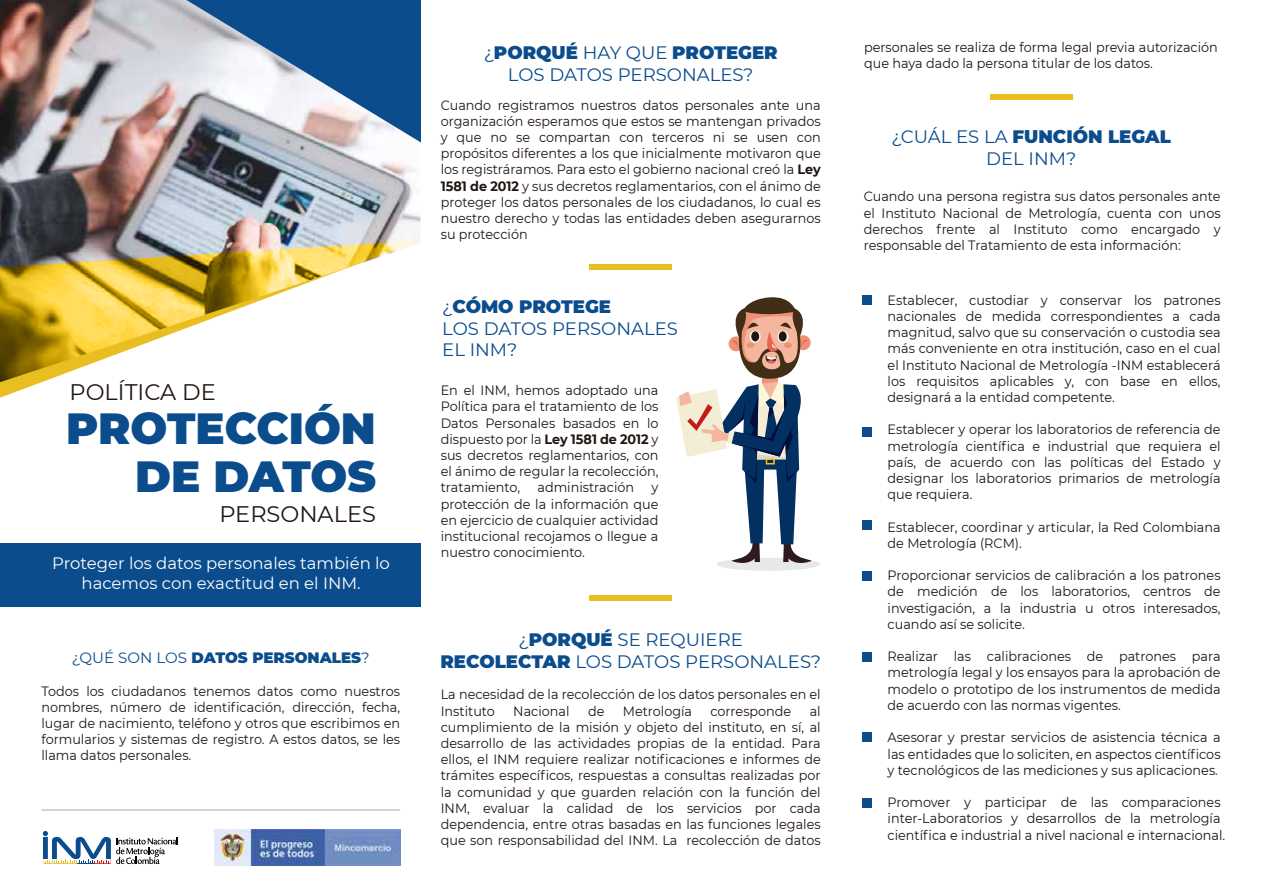
<style>
.page{position:relative;width:1263px;height:893px;background:#fff}
.page>*{position:absolute;margin:0;border:0;box-sizing:border-box;transform-origin:0 0}
.t1{font:900 43.5px/47.8px "Montserrat";color:#0b4c8d;text-align:right}
.t2{font:22.5px "Montserrat";color:#1f1410}
.t3{font:18px/21.6px "Montserrat";color:#0b4c8d;text-align:center}
.t4{font:16.5px/19.8px "Montserrat";color:#fff;text-align:center}
.t5{font:900 15px "Montserrat";color:#0b4c8d}
.t6{font:13.5px/16.2px "Montserrat";color:#1f1410;text-align:justify;scale:.95 1}
.s1{font-weight:400}
.s2{font-weight:900}
.s3{font-weight:700}
</style>
<div class="page">
<div style="left:0;top:543px;width:420px;height:63px;background:#0b4c8d"></div>
<svg style="left:43px;top:831px;width:135px;height:33px"></svg>
<img style="left:215px;top:829px;width:185px;height:37px">
<img style="left:0;top:0;width:420px;height:241px">
<svg style="left:0;top:241px;width:419px;height:157px"></svg>
<svg style="left:186px;top:0;width:235px;height:142px"></svg>
<hr style="left:42px;top:809px;width:358px;height:2px;background:#c3c5ca">
<div style="left:589px;top:264px;width:83px;height:6px;background:#e8be21"></div>
<div style="left:990px;top:94px;width:83px;height:6px;background:#e8be21"></div>
<div style="left:589px;top:595px;width:83px;height:6px;background:#e8be21"></div>
<div style="left:716px;top:558px;width:104px;height:13px;background:#e7e8e8;border-radius:50%"></div>
<svg style="left:676px;top:297px;width:144px;height:267px"></svg>
<div style="left:862px;top:296px;width:10px;height:9px;background:#0b4c8d"></div>
<div style="left:862px;top:428px;width:10px;height:9px;background:#0b4c8d"></div>
<div style="left:862px;top:521px;width:10px;height:9px;background:#0b4c8d"></div>
<div style="left:862px;top:572px;width:10px;height:9px;background:#0b4c8d"></div>
<div style="left:862px;top:652px;width:10px;height:9px;background:#0b4c8d"></div>
<div style="left:862px;top:732px;width:10px;height:9px;background:#0b4c8d"></div>
<div style="left:862px;top:798px;width:10px;height:9px;background:#0b4c8d"></div>
<h2 class="t2" style="left:70px;top:377px;width:148px">POLÍTICA DE</h2>
<h1 class="t1" style="left:66px;top:402px;width:311px">PROTECCIÓN<br>DE DATOS</h1>
<h2 class="t2" style="left:219px;top:498px;width:158px">PERSONALES</h2>
<p class="t4" style="left:52px;top:553px;width:339px">Proteger los datos personales también lo hacemos con exactitud en el INM.</p>
<p class="t5" style="left:72px;top:646px;width:299px"><span class="s1">¿QUÉ SON LOS</span> DATOS PERSONALES<span class="s1">?</span></p>
<p class="t6" style="left:42px;top:682px;width:379px">Todos los ciudadanos tenemos datos como nuestros nombres, número de identificación, dirección, fecha, lugar de nacimiento, teléfono y otros que escribimos en formularios y sistemas de registro. A estos datos, se les llama datos personales.</p>
<h3 class="t3" style="left:484px;top:41px;width:295px">¿<span class="s2">PORQUÉ</span> HAY QUE <span class="s2">PROTEGER<br></span>LOS DATOS PERSONALES?</h3>
<p class="t6" style="left:441px;top:96px;width:401px">Cuando registramos nuestros datos personales ante una organización esperamos que estos se mantengan privados y que no se compartan con terceros ni se usen con propósitos diferentes a los que inicialmente motivaron que los registráramos. Para esto el gobierno nacional creó la <span class="s3">Ley 1581 de 2012</span> y sus decretos reglamentarios, con el ánimo de proteger los datos personales de los ciudadanos, lo cual es nuestro derecho y todas las entidades deben asegurarnos su protección</p>
<h3 class="t3" style="left:442px;top:295px;width:237px;text-align:left">¿<span class="s2">CÓMO PROTEGE<br></span>LOS DATOS PERSONALES<br>EL INM?</h3>
<p class="t6" style="left:441px;top:382px;width:231px">En el INM, hemos adoptado una Política para el tratamiento de los Datos Personales basados en lo dispuesto por la <span class="s3">Ley 1581 de 2012</span> y sus decretos reglamentarios, con el ánimo de regular la recolección, tratamiento,</p>
<p class="t6" style="left:537px;top:479px;width:103px">administración</p>
<p class="t6" style="left:441px;top:479px;width:231px;text-indent:211px">y protección de la información que en ejercicio de cualquier actividad institucional recojamos o llegue a nuestro conocimiento.</p>
<h3 class="t3" style="left:440px;top:628px;width:382px">¿<span class="s2">PORQUÉ</span> SE REQUIERE<br><span class="s2">RECOLECTAR</span> LOS DATOS PERSONALES?</h3>
<p class="t6" style="left:441px;top:686px;width:401px">La necesidad de la recolección de los datos personales en el<br>Instituto</p>
<p class="t6" style="left:441px;top:702px;width:401px;text-indent:369px">al cumplimiento de la misión y objeto del instituto, en sí, al desarrollo de las actividades propias de la entidad. Para ellos, el INM requiere realizar notificaciones e informes de trámites específicos, respuestas a consultas realizadas por la comunidad y que guarden relación con la función del INM, evaluar la calidad de los servicios por cada dependencia, entre otras basadas en las funciones legales que son responsabilidad del INM. La recolección de datos</p>
<p class="t6" style="left:513px;top:702px;width:61px">Nacional</p>
<p class="t6" style="left:588px;top:702px;width:19px">de</p>
<p class="t6" style="left:623px;top:702px;width:74px">Metrología</p>
<p class="t6" style="left:710px;top:702px;width:87px">corresponde</p>
<p class="t6" style="left:864px;top:39px;width:374px">personales se realiza de forma legal previa autorización que haya dado la persona titular de los datos.</p>
<h3 class="t3" style="left:891px;top:126px;width:281px">¿CUÁL ES LA <span class="s2">FUNCIÓN LEGAL<br></span>DEL INM?</h3>
<p class="t6" style="left:864px;top:188px;width:377px">Cuando una persona registra sus datos personales ante el Instituto Nacional de Metrología, cuenta con unos derechos frente al Instituto como encargado y responsable del Tratamiento de esta información:</p>
<p class="t6" style="left:888px;top:291px;width:352px">Establecer, custodiar y conservar los patrones nacionales de medida correspondientes a cada magnitud, salvo que su conservación o custodia sea más conveniente en otra institución, caso en el cual el Instituto Nacional de Metrología -INM establecerá los requisitos aplicables y, con base en ellos, designará a la entidad competente.</p>
<p class="t6" style="left:888px;top:421px;width:352px">Establecer y operar los laboratorios de referencia de metrología científica e industrial que requiera el país, de acuerdo con las políticas del Estado y designar los laboratorios primarios de metrología que requiera.</p>
<p class="t6" style="left:888px;top:518px;width:352px">Establecer, coordinar y articular, la Red Colombiana de Metrología (RCM).</p>
<p class="t6" style="left:888px;top:567px;width:352px">Proporcionar servicios de calibración a los patrones de medición de los laboratorios, centros de investigación, a la industria u otros interesados, cuando así se solicite.</p>
<p class="t6" style="left:888px;top:648px;width:352px">Realizar las calibraciones de patrones para metrología legal y los ensayos para la aprobación de modelo o prototipo de los instrumentos de medida de acuerdo con las normas vigentes.</p>
<p class="t6" style="left:888px;top:729px;width:352px">Asesorar y prestar servicios de asistencia técnica a las entidades que lo soliciten, en aspectos científicos y tecnológicos de las mediciones y sus aplicaciones.</p>
<p class="t6" style="left:888px;top:794px;width:357px;text-align:left">Promover y participar de las comparaciones inter-Laboratorios y desarrollos de la metrología científica e industrial a nivel nacional e internacional.</p>
</div>
